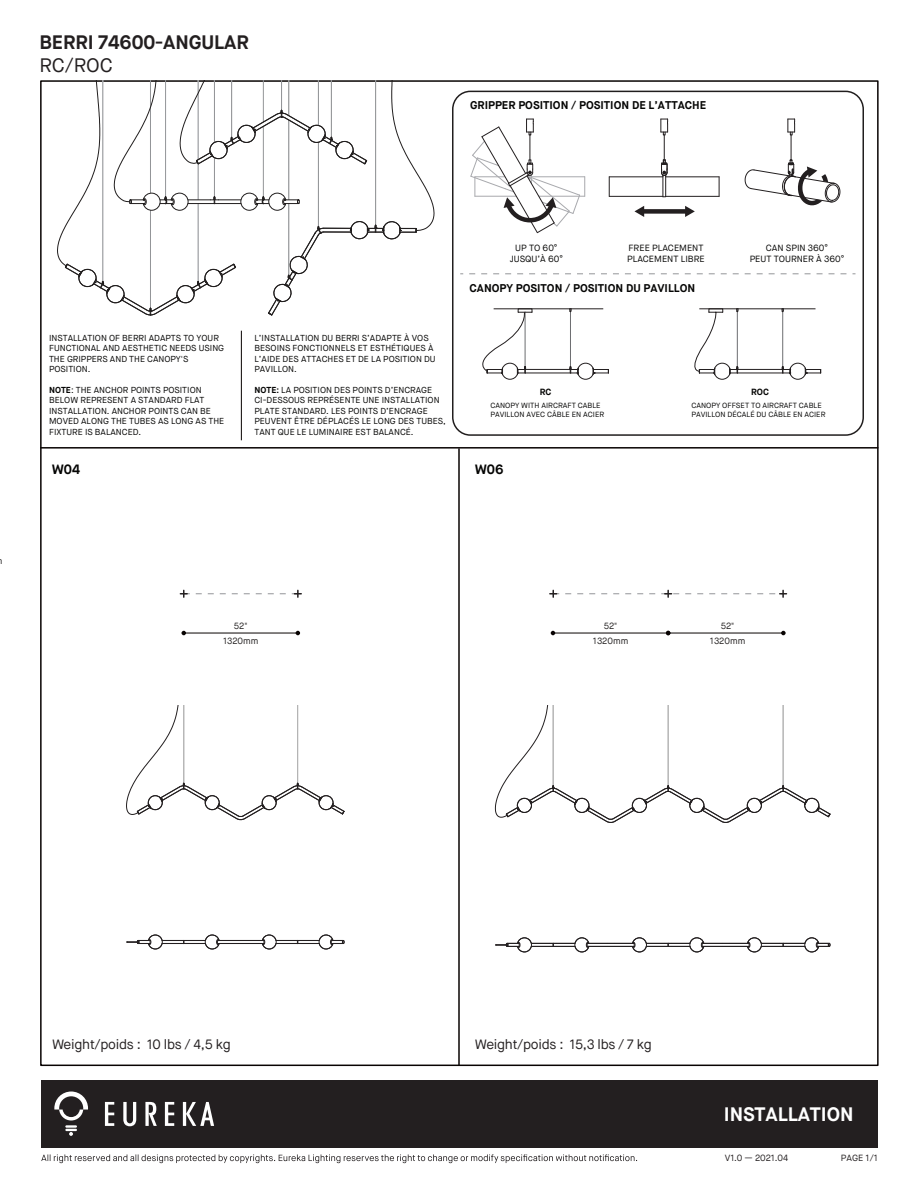
<style>
.page{position:relative;width:918px;height:1188px;background:#fff}
.page>*{position:absolute;margin:0;border:0;box-sizing:border-box;transform-origin:0 0}
.t1{font:700 19.5px "Maison Neue";letter-spacing:-.005em;color:#231f20}
.t2{font:700 19.5px "Maison Neue";letter-spacing:-.005em;color:#fff}
.t3{font:19.5px "Maison Neue";color:#231f20}
.t4{font:13.5px "Maison Neue";letter-spacing:-.02em;color:#231f20}
.t5{font:700 13.5px "Maison Neue";color:#050504}
.t6{font:700 11.25px "Maison Neue";color:#050504}
.t7{font:9px/10.8px "Maison Neue";color:#050504;text-align:center}
.t8{font:9px/15px "Maison Neue";color:#211e1e;text-align:center}
.t9{font:9px "Maison Neue";color:#231f20}
.t10{font:700 9px "Maison Neue";color:#050504}
.t11{font:8.7px/10.5px "Maison Neue";color:#050504}
.t12{font:7.5px/9px "Maison Neue";color:#050504}
.s1{font-weight:700}
</style>
<div class="page">
<div style="left:41px;top:1080px;width:837px;height:68px;background:#231f20"></div>
<svg style="left:105px;top:1102px;width:9px;height:24px"></svg>
<svg style="left:165px;top:1102px;width:9px;height:24px"></svg>
<svg style="left:145px;top:1102px;width:12px;height:24px"></svg>
<svg style="left:123px;top:1102px;width:13px;height:24px"></svg>
<svg style="left:183px;top:1102px;width:31px;height:24px"></svg>
<svg style="left:54px;top:1092px;width:34px;height:44px"></svg>
<svg style="left:41px;top:1154px;width:596px;height:9px"></svg>
<hr style="left:782px;top:312px;width:1px;height:54px;background:#6c6d70">
<hr style="left:738px;top:373px;width:44px;height:1px;background:#231f20">
<hr style="left:738px;top:369px;width:44px;height:1px;background:#231f20">
<svg style="left:781px;top:362px;width:41px;height:18px"></svg>
<svg style="left:694px;top:309px;width:45px;height:71px"></svg>
<hr style="left:699px;top:308px;width:117px;height:1px;background:#231f20">
<hr style="left:41px;top:447px;width:837px;height:2px;background:#080302">
<svg style="left:470px;top:119px;width:115px;height:115px"></svg>
<svg style="left:719px;top:177px;width:1px;height:19px"></svg>
<svg style="left:609px;top:177px;width:1px;height:19px"></svg>
<hr style="left:609px;top:176px;width:54px;height:1px;background:#231f20">
<hr style="left:666px;top:176px;width:53px;height:1px;background:#231f20">
<hr style="left:609px;top:196px;width:54px;height:1px;background:#231f20">
<hr style="left:666px;top:196px;width:53px;height:1px;background:#231f20">
<div style="left:643px;top:209px;width:44px;height:5px;background:#231f20"></div>
<svg style="left:685px;top:206px;width:10px;height:11px"></svg>
<svg style="left:634px;top:206px;width:10px;height:11px"></svg>
<svg style="left:660px;top:119px;width:9px;height:79px"></svg>
<svg style="left:744px;top:119px;width:97px;height:87px"></svg>
<svg style="left:469px;top:273px;width:386px;height:1px"></svg>
<div style="left:452px;top:91px;width:412px;height:345px;border:2px solid #211e1e;border-radius:18px"></div>
<hr style="left:570px;top:312px;width:1px;height:54px;background:#6c6d70">
<hr style="left:525px;top:373px;width:45px;height:1px;background:#231f20">
<hr style="left:525px;top:369px;width:45px;height:1px;background:#231f20">
<svg style="left:569px;top:362px;width:40px;height:18px"></svg>
<svg style="left:482px;top:311px;width:51px;height:69px"></svg>
<hr style="left:494px;top:308px;width:109px;height:1px;background:#231f20">
<hr style="left:241px;top:331px;width:1px;height:109px;background:#080302">
<svg style="left:57px;top:81px;width:378px;height:235px"></svg>
<hr style="left:553px;top:633px;width:115px;height:1px;background:#080302">
<svg style="left:551px;top:631px;width:4px;height:4px"></svg>
<hr style="left:668px;top:633px;width:115px;height:1px;background:#080302">
<svg style="left:781px;top:631px;width:5px;height:4px"></svg>
<svg style="left:666px;top:631px;width:4px;height:4px"></svg>
<svg style="left:126px;top:934px;width:219px;height:16px"></svg>
<svg style="left:495px;top:937px;width:336px;height:16px"></svg>
<hr style="left:458px;top:449px;width:2px;height:616px;background:#080302">
<svg style="left:126px;top:706px;width:219px;height:115px"></svg>
<svg style="left:495px;top:706px;width:336px;height:117px"></svg>
<svg style="left:180px;top:590px;width:121px;height:7px"></svg>
<svg style="left:550px;top:590px;width:237px;height:7px"></svg>
<hr style="left:184px;top:633px;width:114px;height:1px;background:#080302">
<svg style="left:182px;top:631px;width:4px;height:4px"></svg>
<svg style="left:296px;top:631px;width:4px;height:4px"></svg>
<h1 class="t1" style="left:39px;top:30px;width:211px">BERRI 74600-ANGULAR</h1>
<h1 class="t3" style="left:39px;top:53px;width:75px">RC/ROC</h1>
<p class="t6" style="left:470px;top:98px;width:237px">GRIPPER POSITION / POSITION DE L’ATTACHE</p>
<p class="t7" style="left:510px;top:243px;width:55px">UP TO 60°<br>JUSQU’À 60°</p>
<p class="t7" style="left:627px;top:243px;width:79px;text-align:left">FREE PLACEMENT<br>PLACEMENT LIBRE</p>
<p class="t6" style="left:470px;top:281px;width:227px">CANOPY POSITON / POSITION DU PAVILLON</p>
<p class="t7" style="left:750px;top:243px;width:96px">CAN SPIN 360°<br>PEUT TOURNER À 360°</p>
<p class="t11" style="left:49px;top:332px;width:177px">INSTALLATION OF BERRI ADAPTS TO YOUR<br>FUNCTIONAL AND AESTHETIC NEEDS USING<br>THE GRIPPERS AND THE CANOPY'S<br>POSITION.</p>
<p class="t11" style="left:49px;top:385px;width:177px"><span class="s1">NOTE</span>: THE ANCHOR POINTS POSITION<br>BELOW REPRESENT A STANDARD FLAT<br>INSTALLATION. ANCHOR POINTS CAN BE<br>MOVED ALONG THE TUBES AS LONG AS THE<br>FIXTURE IS BALANCED.</p>
<p class="t11" style="left:255px;top:332px;width:183px">L’INSTALLATION DU BERRI S’ADAPTE À VOS<br>BESOINS FONCTIONNELS ET ESTHÉTIQUES À<br>L’AIDE DES ATTACHES ET DE LA POSITION DU<br>PAVILLON.</p>
<p class="t11" style="left:255px;top:385px;width:193px"><span class="s1">NOTE:</span> LA POSITION DES POINTS D’ENCRAGE CI-DESSOUS REPRÉSENTE UNE INSTALLATION PLATE STANDARD. LES POINTS D’ENCRAGE PEUVENT ÊTRE DÉPLACÉS LE LONG DES TUBES, TANT QUE LE LUMINAIRE EST BALANCÉ.</p>
<p class="t10" style="left:540px;top:386px;width:13px">RC</p>
<p class="t12" style="left:490px;top:401px;width:115px">CANOPY WITH AIRCRAFT CABLE<br>PAVILLON AVEC CÂBLE EN ACIER</p>
<h2 class="t5" style="left:52px;top:461px;width:30px">W04</h2>
<h2 class="t5" style="left:475px;top:461px;width:30px">W06</h2>
<p class="t10" style="left:751px;top:386px;width:19px">ROC</p>
<p class="t12" style="left:691px;top:401px;width:136px">CANOPY OFFSET TO AIRCRAFT CABLE<br>PAVILLON DÉCALÉ DU CÂBLE EN ACIER</p>
<p class="t8" style="left:223px;top:619px;width:37px">52"<br>1320mm</p>
<p class="t8" style="left:593px;top:619px;width:37px">52"<br>1320mm</p>
<p class="t8" style="left:710px;top:619px;width:37px">52"<br>1320mm</p>
<h2 class="t4" style="left:52px;top:1035px;width:180px">Weight/poids : 10 lbs / 4,5 kg</h2>
<h2 class="t4" style="left:475px;top:1035px;width:179px">Weight/poids : 15,3 lbs / 7 kg</h2>
<h1 class="t2" style="left:724px;top:1101px;width:131px">INSTALLATION</h1>
<p class="t9" style="left:725px;top:1152px;width:65px">V1.0 — 2021.04</p>
<p class="t9" style="left:841px;top:1152px;width:39px">PAGE 1/1</p>
</div>
